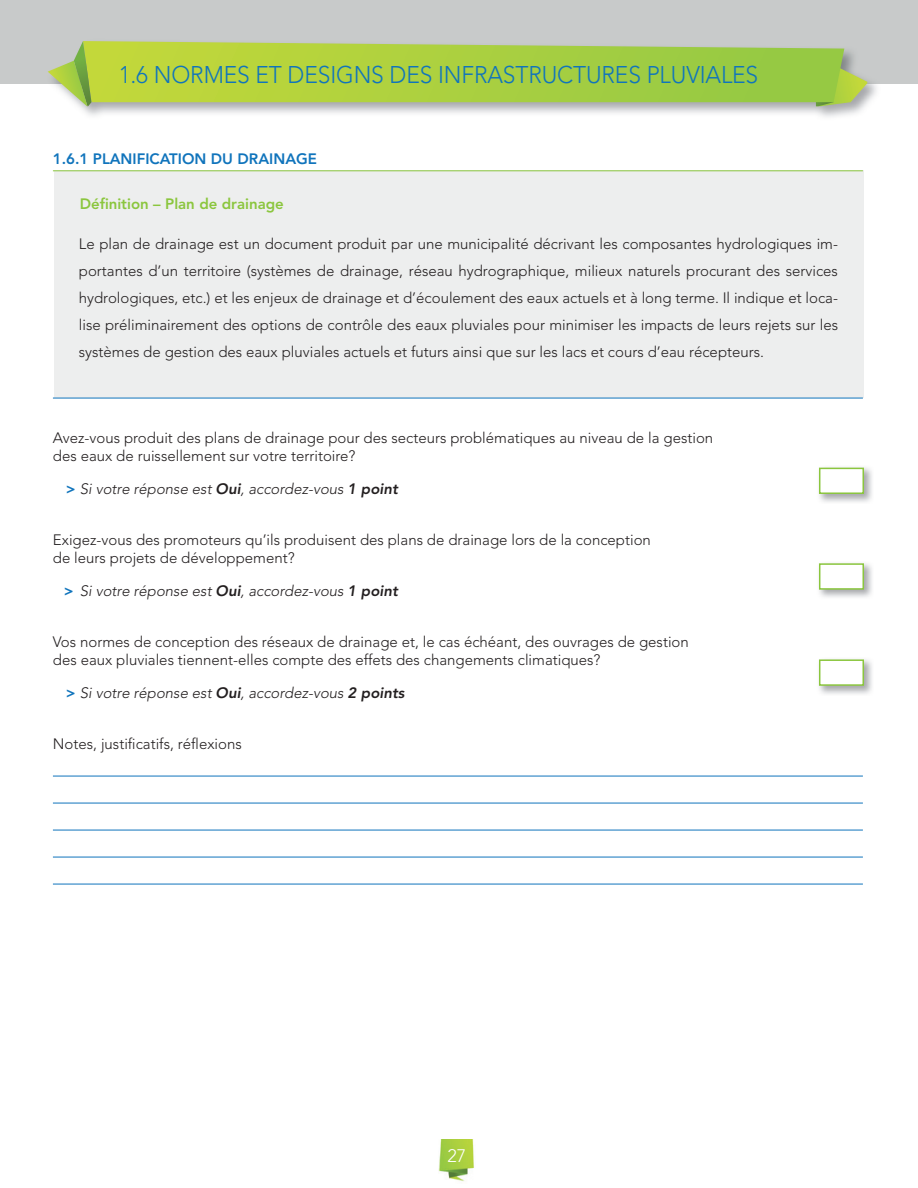
<style>
.page{position:relative;width:918px;height:1188px;background:#fff}
.page>*{position:absolute;margin:0;border:0;box-sizing:border-box;transform-origin:0 0}
.t1{font:300 24px "Avenir";letter-spacing:-.005em;color:#1074bc;scale:.95 1}
.t2{font:300 18px "Avenir";color:#fff}
.t3{font:300 15px/27px "Avenir";color:#231f20}
.t4{font:italic 300 15px "Avenir";color:#231f20}
.t5{font:800 15px "Avenir";color:#1074bc}
.t6{font:800 15px "Avenir";color:#8bc63e}
.s1{font-weight:800;font-style:normal;color:#1074bc}
.s2{font-weight:800}
</style>
<div class="page">
<img style="left:439px;top:1139px;width:35px;height:43px">
<div style="left:54px;top:171px;width:810px;height:227px;background:#edeeee"></div>
<div style="left:0;top:0;width:918px;height:83px;background:#c8caca"></div>
<svg style="left:816px;top:63px;width:51px;height:43px"></svg>
<svg style="left:91px;top:41px;width:753px;height:61px;background:#adcf47"></svg>
<svg style="left:48px;top:41px;width:43px;height:65px"></svg>
<hr style="left:53px;top:170px;width:810px;height:1px;background:#8bc63e">
<hr style="left:53px;top:398px;width:810px;height:1px;background:#1074bc">
<hr style="left:53px;top:776px;width:810px;height:1px;background:#1074bc">
<hr style="left:53px;top:803px;width:810px;height:1px;background:#1074bc">
<hr style="left:53px;top:830px;width:810px;height:1px;background:#1074bc">
<hr style="left:53px;top:857px;width:810px;height:1px;background:#1074bc">
<hr style="left:53px;top:884px;width:810px;height:1px;background:#1074bc">
<img style="left:818px;top:467px;width:54px;height:35px">
<div style="left:819px;top:468px;width:45px;height:26px;background:#fff;border:2px solid #8bc63e"></div>
<img style="left:818px;top:563px;width:54px;height:34px">
<div style="left:819px;top:563px;width:45px;height:27px;background:#fff;border:2px solid #8bc63e"></div>
<img style="left:818px;top:659px;width:54px;height:35px">
<div style="left:819px;top:659px;width:45px;height:27px;background:#fff;border:2px solid #8bc63e"></div>
<h1 class="t1" style="left:119px;top:61px;width:675px">1.6 NORMES ET DESIGNS DES INFRASTRUCTURES PLUVIALES</h1>
<p class="t5" style="left:53px;top:150px;width:266px">1.6.1 PLANIFICATION DU DRAINAGE</p>
<p class="t6" style="left:80px;top:195px;width:205px">Définition – Plan de drainage</p>
<p class="t3" style="left:79px;top:230px;width:761px;text-align:justify">Le plan de drainage est un document produit par une municipalité décrivant les composantes hydrologiques im&shy;portantes d’un territoire (systèmes de drainage, réseau hydrographique, milieux naturels procurant des services hydrologiques, etc.) et les enjeux de drainage et d’écoulement des eaux actuels et à long terme. Il indique et loca&shy;lise préliminairement des options de contrôle des eaux pluviales pour minimiser les impacts de leurs rejets sur les systèmes de gestion des eaux pluviales actuels et futurs ainsi que sur les lacs et cours d’eau récepteurs.</p>
<p class="t3" style="left:53px;top:428px;width:662px;line-height:18px">Avez-vous produit des plans de drainage pour des secteurs problématiques au niveau de la gestion des eaux de ruissellement sur votre territoire?</p>
<p class="t4" style="left:66px;top:480px;width:333px"><span class="s1">&gt;</span> Si votre réponse est <span class="s2">Oui</span>, accordez-vous <span class="s2">1 point</span></p>
<p class="t3" style="left:53px;top:530px;width:600px;line-height:18px">Exigez-vous des promoteurs qu’ils produisent des plans de drainage lors de la conception de leurs projets de développement?</p>
<p class="t4" style="left:64px;top:582px;width:336px"><span class="s1">&gt;</span> Si votre réponse est <span class="s2">Oui</span>, accordez-vous <span class="s2">1 point</span></p>
<p class="t3" style="left:53px;top:632px;width:637px;line-height:18px">Vos normes de conception des réseaux de drainage et, le cas échéant, des ouvrages de gestion des eaux pluviales tiennent-elles compte des effets des changements climatiques?</p>
<p class="t4" style="left:66px;top:684px;width:340px"><span class="s1">&gt;</span> Si votre réponse est <span class="s2">Oui</span>, accordez-vous <span class="s2">2 points</span></p>
<p class="t3" style="left:53px;top:730px;width:190px">Notes, justificatifs, réflexions</p>
<p class="t2" style="left:447px;top:1146px;width:20px">27</p>
</div>
